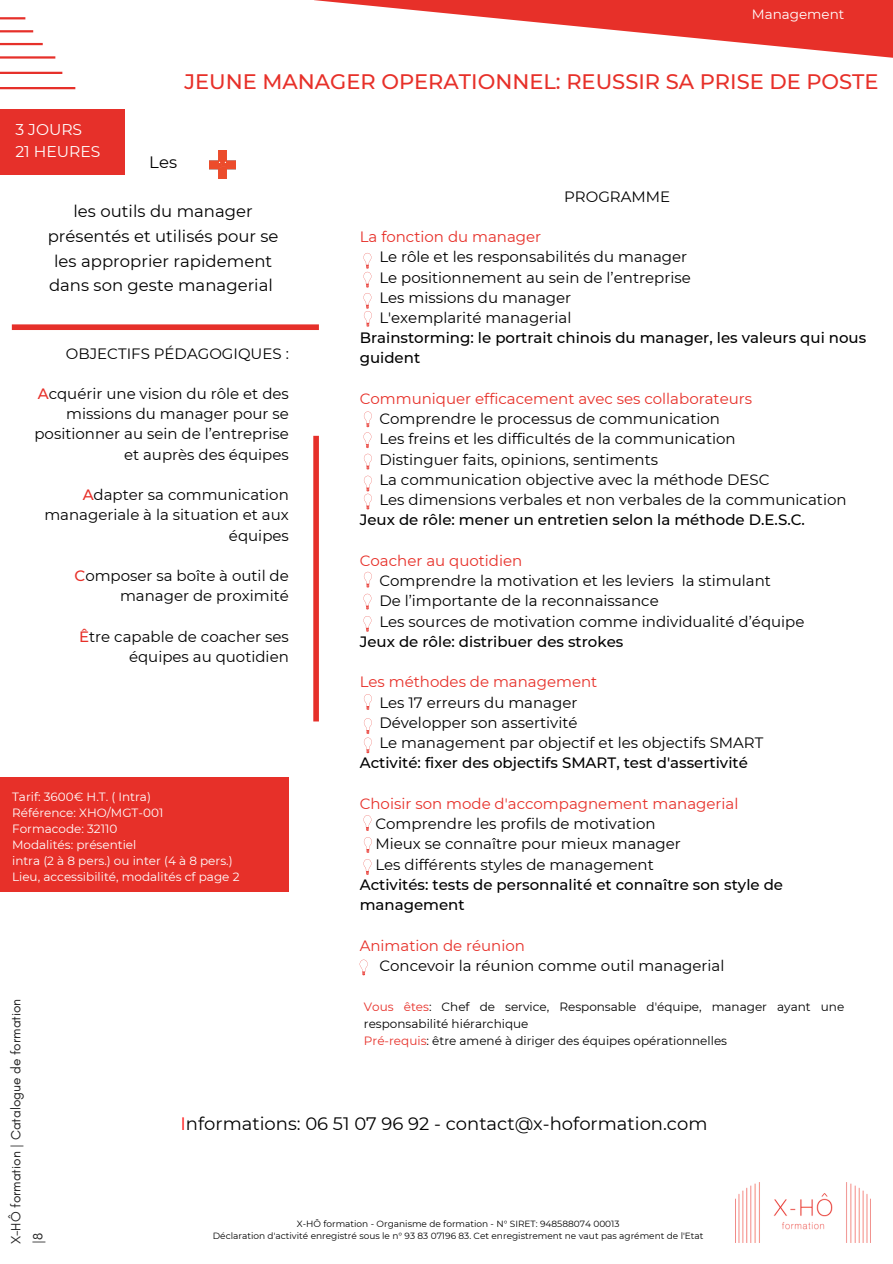
<style>
.page{position:relative;width:893px;height:1264px;background:#fff}
.page>*{position:absolute;margin:0;border:0;box-sizing:border-box;transform-origin:0 0}
.t1{font:500 21px "Montserrat";color:#e73029}
.t2{font:18px "Montserrat";color:#000}
.t3{font:16.5px/24.8px "Montserrat";color:#000;text-align:center}
.t4{font:15.6px "Montserrat";color:#fff}
.t5{font:15px/20.2px "Montserrat";color:#000;text-align:right}
.t6{font:500 15px/20.2px "Montserrat";color:#000}
.t7{font:15px "Montserrat";color:#e73029}
.t8{font:13.65px/21.9px "Glacial Indifference";color:#222}
.t9{font:13.5px "Montserrat";color:#fff}
.t10{font:12px "Montserrat";color:#fff}
.t11{font:12px/17px "Montserrat";color:#000}
.t12{font:9px "Montserrat";color:#000}
.s1{font-weight:500;color:#e73029}
.s2{color:#e73029}
.s3{color:#ff1616}
</style>
<div class="page">
<svg style="left:314px;top:0;width:578px;height:58px"></svg>
<img style="left:210px;top:150px;width:25px;height:28px">
<hr style="left:0;top:43px;width:43px;height:2px;background:#e6302a">
<hr style="left:0;top:17px;width:25px;height:2px;background:#e6302a">
<hr style="left:0;top:56px;width:55px;height:3px;background:#e6302a">
<hr style="left:0;top:30px;width:33px;height:2px;background:#e6302a">
<hr style="left:0;top:72px;width:62px;height:2px;background:#e6302a">
<hr style="left:0;top:87px;width:75px;height:2px;background:#e6302a">
<div style="left:0;top:109px;width:124px;height:66px;background:#e6302a"></div>
<div style="left:0;top:777px;width:289px;height:115px;background:#e73029"></div>
<div style="left:313px;top:436px;width:6px;height:285px;background:#e6302a"></div>
<div style="left:12px;top:324px;width:307px;height:6px;background:#e6302a"></div>
<svg style="left:363px;top:253px;width:8px;height:34px"></svg>
<svg style="left:363px;top:411px;width:9px;height:37px"></svg>
<svg style="left:364px;top:454px;width:8px;height:15px"></svg>
<svg style="left:364px;top:718px;width:8px;height:35px"></svg>
<svg style="left:364px;top:694px;width:8px;height:16px"></svg>
<svg style="left:364px;top:837px;width:8px;height:15px"></svg>
<svg style="left:363px;top:859px;width:8px;height:15px"></svg>
<svg style="left:363px;top:815px;width:8px;height:16px"></svg>
<svg style="left:360px;top:959px;width:7px;height:16px"></svg>
<svg style="left:363px;top:594px;width:8px;height:15px"></svg>
<svg style="left:363px;top:293px;width:9px;height:34px"></svg>
<svg style="left:364px;top:476px;width:8px;height:33px"></svg>
<svg style="left:364px;top:572px;width:8px;height:15px"></svg>
<svg style="left:363px;top:616px;width:8px;height:15px"></svg>
<img style="left:735px;top:1182px;width:133px;height:60px">
<p class="t9" style="left:751px;top:6px;width:94px">Management</p>
<p class="t1" style="left:184px;top:69px;width:695px">JEUNE MANAGER OPERATIONNEL: REUSSIR SA PRISE DE POSTE</p>
<p class="t4" style="left:15px;top:120px;width:68px">3 JOURS</p>
<p class="t4" style="left:15px;top:142px;width:87px">21 HEURES</p>
<p class="t3" style="left:149px;top:149px;width:29px">Les</p>
<p class="t3" style="left:48px;top:199px;width:232px">les outils du manager présentés et utilisés pour se les approprier rapidement dans son geste managerial</p>
<p class="t5" style="left:66px;top:343px;width:224px">OBJECTIFS PÉDAGOGIQUES :</p>
<p class="t5" style="left:34px;top:383px;width:256px"><span class="s1">A</span>cquérir une vision du rôle et des missions du manager pour se positionner au sein de l’entreprise et auprès des équipes</p>
<p class="t5" style="left:44px;top:484px;width:246px"><span class="s1">A</span>dapter sa communication manageriale à la situation et aux équipes</p>
<p class="t5" style="left:74px;top:565px;width:216px"><span class="s1">C</span>omposer sa boîte à outil de manager de proximité</p>
<p class="t5" style="left:79px;top:626px;width:211px"><span class="s1">Ê</span>tre capable de coacher ses équipes au quotidien</p>
<p class="t10" style="left:12px;top:789px;width:140px">Tarif: 3600€ H.T. ( Intra)</p>
<p class="t10" style="left:12px;top:805px;width:153px">Référence: XHO/MGT-001</p>
<p class="t10" style="left:12px;top:821px;width:107px">Formacode: 32110</p>
<p class="t10" style="left:12px;top:837px;width:126px">Modalités: présentiel</p>
<p class="t10" style="left:12px;top:853px;width:222px">intra (2 à 8 pers.) ou inter (4 à 8 pers.)</p>
<p class="t10" style="left:12px;top:869px;width:229px">Lieu, accessibilité, modalités cf page 2</p>
<p class="t5" style="left:564px;top:186px;width:107px">PROGRAMME</p>
<p class="t7" style="left:360px;top:227px;width:183px">La fonction du manager</p>
<p class="t5" style="left:379px;top:247px;width:309px">Le rôle et les responsabilités du manager</p>
<p class="t5" style="left:379px;top:267px;width:313px">Le positionnement au sein de l’entreprise</p>
<p class="t5" style="left:379px;top:287px;width:193px">Les missions du manager</p>
<p class="t5" style="left:379px;top:307px;width:193px">L'exemplarité managerial</p>
<p class="t6" style="left:360px;top:328px;width:508px">Brainstorming: le portrait chinois du manager, les valeurs qui nous guident</p>
<p class="t7" style="left:360px;top:389px;width:394px">Communiquer efficacement avec ses collaborateurs</p>
<p class="t5" style="left:379px;top:408px;width:342px">Comprendre le processus de communication</p>
<p class="t5" style="left:379px;top:429px;width:358px">Les freins et les difficultés de la communication</p>
<p class="t5" style="left:379px;top:449px;width:280px">Distinguer faits, opinions, sentiments</p>
<p class="t5" style="left:379px;top:469px;width:391px">La communication objective avec la méthode DESC</p>
<p class="t5" style="left:379px;top:489px;width:468px">Les dimensions verbales et non verbales de la communication</p>
<p class="t6" style="left:360px;top:510px;width:446px">Jeux de rôle: mener un entretien selon la méthode D.E.S.C.</p>
<p class="t7" style="left:360px;top:551px;width:164px">Coacher au quotidien</p>
<p class="t5" style="left:379px;top:570px;width:393px">Comprendre la motivation et les leviers la stimulant</p>
<p class="t5" style="left:379px;top:591px;width:281px">De l’importante de la reconnaissance</p>
<p class="t5" style="left:379px;top:611px;width:426px">Les sources de motivation comme individualité d’équipe</p>
<p class="t6" style="left:360px;top:631px;width:265px">Jeux de rôle: distribuer des strokes</p>
<p class="t7" style="left:360px;top:673px;width:239px">Les méthodes de management</p>
<p class="t5" style="left:379px;top:692px;width:199px">Les 17 erreurs du manager</p>
<p class="t5" style="left:379px;top:712px;width:200px">Développer son assertivité</p>
<p class="t5" style="left:379px;top:732px;width:385px">Le management par objectif et les objectifs SMART</p>
<p class="t6" style="left:360px;top:752px;width:389px">Activité: fixer des objectifs SMART, test d'assertivité</p>
<p class="t7" style="left:360px;top:794px;width:380px">Choisir son mode d'accompagnement managerial</p>
<p class="t5" style="left:375px;top:813px;width:281px">Comprendre les profils de motivation</p>
<p class="t5" style="left:375px;top:833px;width:307px">Mieux se connaître pour mieux manager</p>
<p class="t5" style="left:375px;top:854px;width:280px">Les différents styles de management</p>
<p class="t6" style="left:360px;top:874px;width:425px">Activités: tests de personnalité et connaître son style de management</p>
<p class="t7" style="left:360px;top:936px;width:167px">Animation de réunion</p>
<p class="t5" style="left:379px;top:955px;width:346px">Concevoir la réunion comme outil managerial</p>
<p class="t8" style="left:5px;top:1244px;width:247px;rotate:-90deg">X-HÔ formation | Catalogue de formation |8</p>
<p class="t11" style="left:364px;top:998px;width:482px"><span class="s2">Vous êtes</span>: Chef de service, Responsable d'équipe, manager ayant une responsabilité hiérarchique</p>
<p class="t11" style="left:364px;top:1032px;width:364px"><span class="s2">Pré-requis</span>: être amené à diriger des équipes opérationnelles</p>
<p class="t2" style="left:180px;top:1112px;width:528px"><span class="s3">I</span>nformations: 06 51 07 96 92 - contact@x-hoformation.com</p>
<p class="t12" style="left:297px;top:1218px;width:324px">X-HÔ formation - Organisme de formation - N° SIRET: 948588074 00013</p>
<p class="t12" style="left:213px;top:1230px;width:492px">Déclaration d'activité enregistré sous le n° 93 83 07196 83. Cet enregistrement ne vaut pas agrément de l'Etat</p>
</div>
